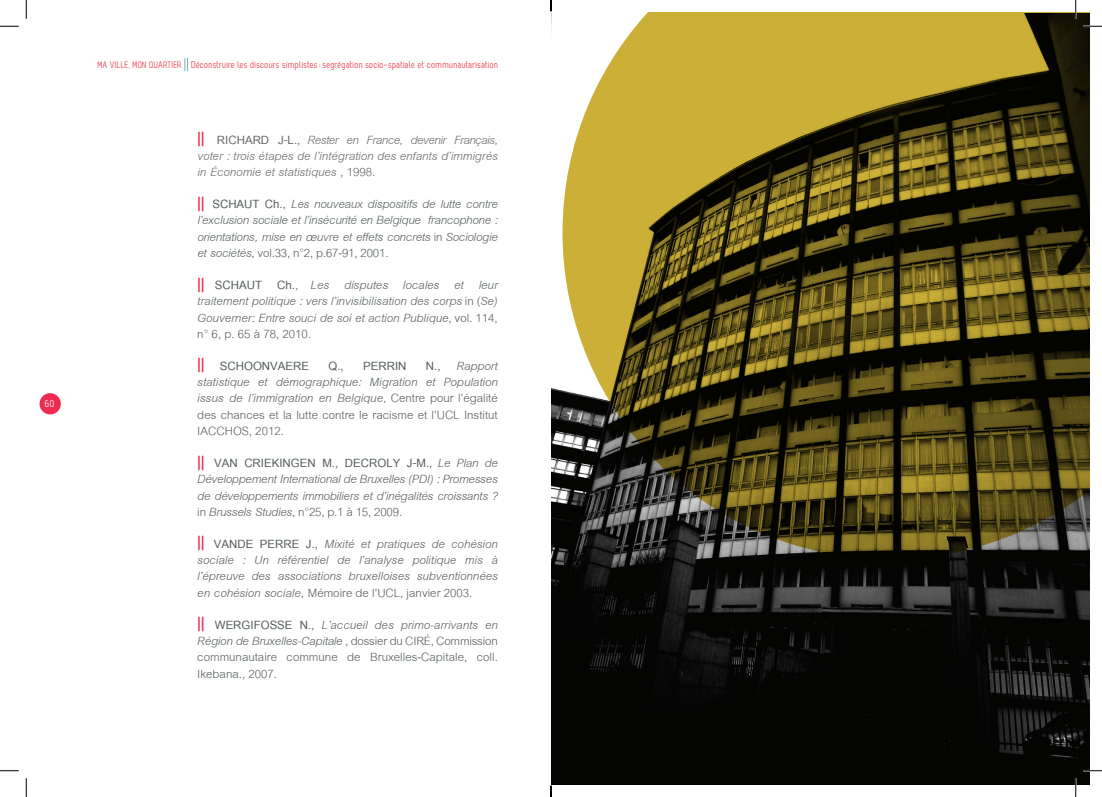
<style>
.page{position:relative;width:1102px;height:797px;background:#fff}
.page>*{position:absolute;margin:0;border:0;box-sizing:border-box;transform-origin:0 0}
.t1{font:italic 17.5px/16.2px "Cordia New";color:#555d5d;text-align:justify}
.t2{font:17.5px/16.2px "Cordia New";color:#555d5d;text-align:justify}
.t3{font:italic 17.5px/16.2px "Cordia New";color:#67676a;text-align:justify}
.t4{font:10px "Zag";letter-spacing:.02em;color:#ef4c5b}
.t5{font:10px "Zag";color:#fff}
.s1{font-size:9.38px}
.s2{font-family:"Street Corner";font-style:normal;font-size:20px;color:#ed2a4f}
.s3{font-weight:700;font-style:normal}
.s4{font-style:normal}
.s5{font-family:"Street Corner";font-size:20px;color:#ed2a4f}
.s6{font-weight:700}
.s7{font-style:italic}
</style>
<div class="page">
<div style="left:40px;top:393px;width:21px;height:21px;background:#ed2a4f;border-radius:50%"></div>
<svg style="left:185px;top:58px;width:3px;height:13px"></svg>
<img style="left:551px;top:13px;width:538px;height:772px">
<svg style="left:562px;top:12px;width:527px;height:547px;background:#685c25"></svg>
<svg style="left:0;top:25px;width:19px;height:2px"></svg>
<svg style="left:1083px;top:25px;width:18px;height:2px"></svg>
<svg style="left:0;top:770px;width:19px;height:1px"></svg>
<svg style="left:1083px;top:770px;width:18px;height:1px"></svg>
<svg style="left:25px;top:0;width:2px;height:19px"></svg>
<svg style="left:25px;top:778px;width:2px;height:19px"></svg>
<svg style="left:1074px;top:0;width:2px;height:19px"></svg>
<svg style="left:1074px;top:778px;width:2px;height:19px"></svg>
<svg style="left:550px;top:785px;width:1px;height:12px"></svg>
<p class="t5" style="left:45px;top:398px;width:11px">60</p>
<p class="t4" style="left:98px;top:59px;width:402px"><span class="s1">MA VILLE, MON QUARTIER</span> Déconstruire les discours simplistes:segrégation socio-spatiale et communautarisation</p>
<p class="t3" style="left:197px;top:132px;width:302px"><span class="s2">II</span> <span class="s3">RICHARD J-L.,</span> Rester en France, devenir Français, voter : trois étapes de l’intégration des enfants d’immigrés in Économie et statistiques <span class="s4">, 1998.</span></p>
<p class="t1" style="left:197px;top:196px;width:302px"><span class="s2">II</span> <span class="s3">SCHAUT Ch.,</span> Les nouveaux dispositifs de lutte contre l’exclusion sociale et l’insécurité en Belgique francophone : orientations, mise en œuvre et effets concrets <span class="s4">in</span> Sociologie et sociétés, <span class="s4">vol.33, n°2, p.67-91, 2001.</span></p>
<p class="t1" style="left:197px;top:277px;width:302px"><span class="s2">II</span> <span class="s3">SCHAUT Ch.</span><span class="s4">,</span> Les disputes locales et leur traitement politique : vers l’invisibilisation des corps <span class="s4">in (</span>Se)<br>Gouverner: Entre souci de soi et action Publique<span class="s4">, vol. 114, n° 6, p. 65 à 78, 2010.</span></p>
<p class="t1" style="left:197px;top:358px;width:302px"><span class="s2">II</span> <span class="s3">SCHOONVAERE Q., PERRIN N.,</span> Rapport statistique et démographique: Migration et Population issus de l’immigration en Belgique, <span class="s4">Centre pour l’égalité des chances et la lutte contre le racisme et l’UCL Institut IACCHOS, 2012.</span></p>
<p class="t1" style="left:197px;top:455px;width:302px"><span class="s2">II</span> <span class="s3">VAN CRIEKINGEN M., DECROLY J-M.,</span> Le Plan de Développement International de Bruxelles (PDI) : Promesses de développements immobiliers et d’inégalités croissants ? <span class="s4">in</span> Brussels Studies, <span class="s4">n°25, p.1 à 15, 2009.</span></p>
<p class="t1" style="left:197px;top:536px;width:302px"><span class="s2">II</span> <span class="s3">VANDE PERRE J.,</span> Mixité et pratiques de cohésion sociale : Un référentiel de l’analyse politique mis à l’épreuve des associations bruxelloises subventionnées en cohésion sociale, <span class="s4">Mémoire de l’UCL, janvier 2003.</span></p>
<p class="t2" style="left:197px;top:617px;width:302px"><span class="s5">II</span> <span class="s6">WERGIFOSSE N.,</span> <span class="s7">L’accueil des primo-arrivants en Région de Bruxelles-Capitale</span>, dossier du CIRÉ, Commission communautaire commune de Bruxelles-Capitale, coll.<br>Ikebana., 2007.</p>
</div>
